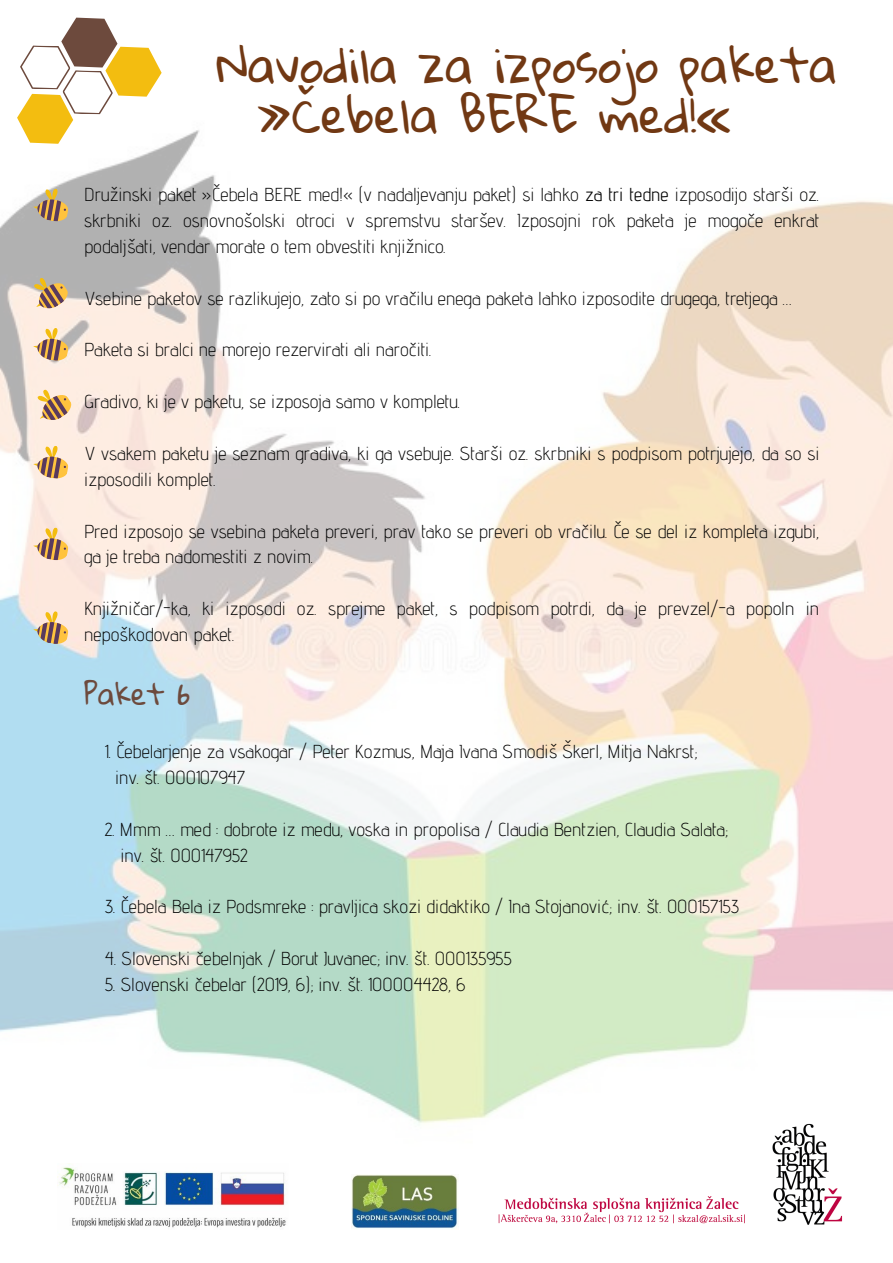
<style>
.page{position:relative;width:893px;height:1263px;background:#fff}
.page>*{position:absolute;margin:0;border:0;box-sizing:border-box;transform-origin:0 0}
.t1{font:46.35px "Gloria Hallelujah";color:#713813}
.t2{font:28.5px "Gloria Hallelujah";color:#6d4a3d}
.t3{font:300 18.75px/25.9px "Advent Pro";color:#000}
.s1{font-weight:400}
</style>
<div class="page">
<img style="left:0;top:130px;width:893px;height:1080px">
<svg style="left:16px;top:17px;width:147px;height:127px"></svg>
<svg style="left:32px;top:188px;width:38px;height:35px"></svg>
<svg style="left:32px;top:277px;width:39px;height:37px"></svg>
<svg style="left:32px;top:327px;width:38px;height:36px"></svg>
<svg style="left:36px;top:388px;width:39px;height:37px"></svg>
<svg style="left:32px;top:445px;width:38px;height:36px"></svg>
<svg style="left:32px;top:527px;width:38px;height:35px"></svg>
<svg style="left:32px;top:611px;width:38px;height:35px"></svg>
<img style="left:58px;top:1163px;width:231px;height:65px">
<img style="left:351px;top:1174px;width:107px;height:55px">
<img style="left:496px;top:1120px;width:352px;height:105px">
<p class="t1" style="left:217px;top:40px;width:622px">Navodila za izposojo paketa</p>
<p class="t1" style="left:257px;top:90px;width:478px">»Čebela BERE med!«</p>
<p class="t3" style="left:84px;top:181px;width:737px;text-align:justify">Družinski paket »Čebela BERE med!« (v nadaljevanju paket) si lahko <span class="s1">za tri tedne</span> izposodijo starši oz. skrbniki oz. osnovnošolski otroci v spremstvu staršev. Izposojni rok paketa je mogoče enkrat podaljšati, vendar morate o tem obvestiti knjižnico.</p>
<p class="t3" style="left:84px;top:285px;width:709px">Vsebine paketov se razlikujejo, zato si po vračilu enega paketa lahko izposodite drugega, tretjega …</p>
<p class="t3" style="left:84px;top:336px;width:349px">Paketa si bralci ne morejo rezervirati ali naročiti.</p>
<p class="t3" style="left:84px;top:388px;width:378px">Gradivo, ki je v paketu, se izposoja samo v kompletu.</p>
<p class="t3" style="left:84px;top:440px;width:737px">V vsakem paketu je seznam gradiva, ki ga vsebuje. Starši oz. skrbniki s podpisom potrjujejo, da so si izposodili komplet.</p>
<p class="t3" style="left:84px;top:518px;width:737px">Pred izposojo se vsebina paketa preveri, prav tako se preveri ob vračilu. Če se del iz kompleta izgubi, ga je treba nadomestiti z novim.</p>
<p class="t3" style="left:84px;top:595px;width:736px">Knjižničar/-ka, ki izposodi oz. sprejme paket, s podpisom potrdi, da je prevzel/-a popoln in nepoškodovan paket.</p>
<p class="t2" style="left:84px;top:678px;width:108px">Paket 6</p>
<p class="t3" style="left:105px;top:738px;width:594px">1. Čebelarjenje za vsakogar / Peter Kozmus, Maja Ivana Smodiš Škerl, Mitja Nakrst;</p>
<p class="t3" style="left:115px;top:764px;width:131px">inv. št. 000107947</p>
<p class="t3" style="left:105px;top:816px;width:624px">2. Mmm … med : dobrote iz medu, voska in propolisa / Claudia Bentzien, Claudia Salata;</p>
<p class="t3" style="left:120px;top:842px;width:129px">inv. št. 000147952</p>
<p class="t3" style="left:105px;top:894px;width:635px">3. Čebela Bela iz Podsmreke : pravljica skozi didaktiko / Ina Stojanović; inv. št. 000157153</p>
<p class="t3" style="left:105px;top:945px;width:408px">4. Slovenski čebelnjak / Borut Juvanec; inv. št. 000135955</p>
<p class="t3" style="left:105px;top:971px;width:362px">5. Slovenski čebelar (2019, 6); inv. št. 100004428, 6</p>
</div>
